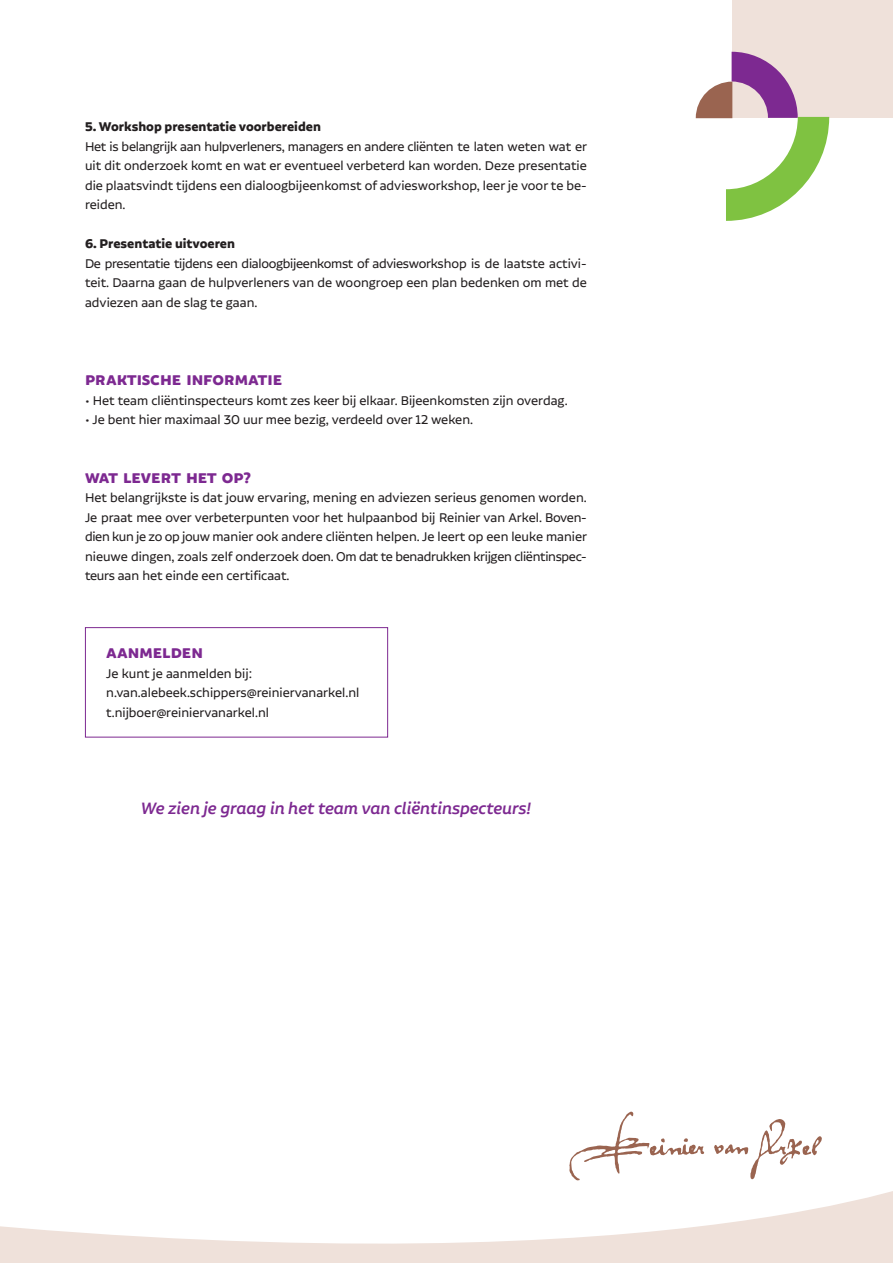
<style>
.page{position:relative;width:893px;height:1263px;background:#fff}
.page>*{position:absolute;margin:0;border:0;box-sizing:border-box;transform-origin:0 0}
.t1{font:italic 500 19.5px "Alvar Essential";color:#7d2991}
.t2{font:15px/19.5px "Alvar Essential";color:#231f20;text-align:justify}
.t3{font:700 15px "Alvar Essential";color:#231f20}
.t4{font:900 15px "Brocha";color:#7d2991}
</style>
<div class="page">
<div style="left:732px;top:0;width:161px;height:118px;background:#efe1da"></div>
<svg style="left:616px;top:1111px;width:206px;height:31px"></svg>
<div style="left:85px;top:627px;width:303px;height:110px;border:1px solid #7d2991"></div>
<svg style="left:696px;top:52px;width:133px;height:169px"></svg>
<svg style="left:0;top:1142px;width:893px;height:121px"></svg>
<p class="t3" style="left:85px;top:118px;width:237px">5. Workshop presentatie voorbereiden</p>
<p class="t2" style="left:85px;top:137px;width:503px">Het is belangrijk aan hulpverleners, managers en andere cliënten te laten weten wat er uit dit onderzoek komt en wat er eventueel verbeterd kan worden. Deze presentatie die plaatsvindt tijdens een dialoogbijeenkomst of adviesworkshop, leer je voor te be&shy;reiden.</p>
<p class="t3" style="left:85px;top:235px;width:151px">6. Presentatie uitvoeren</p>
<p class="t2" style="left:85px;top:254px;width:503px">De presentatie tijdens een dialoogbijeenkomst of adviesworkshop is de laatste activi&shy;teit. Daarna gaan de hulpverleners van de woongroep een plan bedenken om met de adviezen aan de slag te gaan.</p>
<p class="t4" style="left:85px;top:371px;width:199px">PRAKTISCHE INFORMATIE</p>
<p class="t2" style="left:85px;top:390px;width:484px">• Het team cliëntinspecteurs komt zes keer bij elkaar. Bijeenkomsten zijn overdag.</p>
<p class="t2" style="left:85px;top:410px;width:390px">• Je bent hier maximaal 30 uur mee bezig, verdeeld over 12 weken.</p>
<p class="t4" style="left:85px;top:468px;width:167px">WAT LEVERT HET OP?</p>
<p class="t2" style="left:85px;top:488px;width:504px">Het belangrijkste is dat jouw ervaring, mening en adviezen serieus genomen worden.<br>Je praat mee over verbeterpunten voor het hulpaanbod bij Reinier van Arkel. Boven&shy;dien kun je zo op jouw manier ook andere cliënten helpen. Je leert op een leuke manier nieuwe dingen, zoals zelf onderzoek doen. Om dat te benadrukken krijgen cliëntinspec&shy;teurs aan het einde een certificaat.</p>
<p class="t4" style="left:106px;top:644px;width:98px">AANMELDEN</p>
<p class="t2" style="left:106px;top:663px;width:147px">Je kunt je aanmelden bij:</p>
<p class="t2" style="left:106px;top:683px;width:255px">n.van.alebeek.schippers@reiniervanarkel.nl</p>
<p class="t2" style="left:106px;top:702px;width:164px">t.nijboer@reiniervanarkel.nl</p>
<p class="t1" style="left:141px;top:798px;width:392px">We zien je graag in het team van cliëntinspecteurs!</p>
</div>
